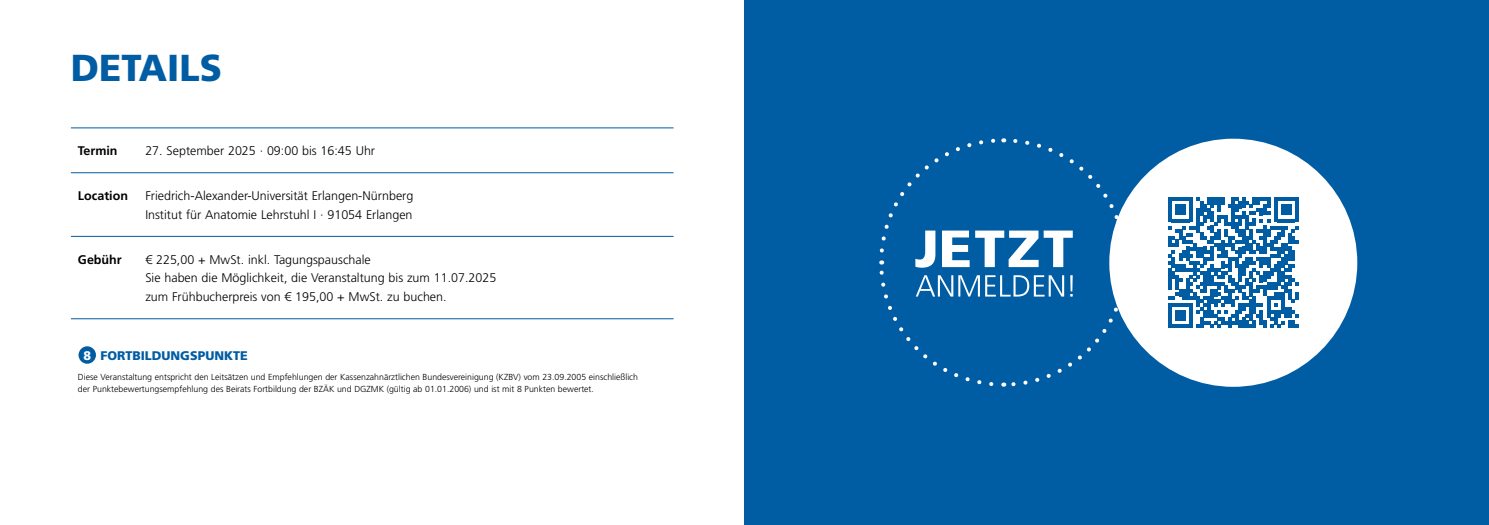
<style>
.page{position:relative;width:1489px;height:525px;background:#fff}
.page>*{position:absolute;margin:0;border:0;box-sizing:border-box;transform-origin:0 0}
.t1{font:900 37.5px "Frutiger LT Std";color:#005da4}
.t2{font:300 12.5px/18.8px "Frutiger LT Std";color:#000}
.t3{font:700 12.5px "Frutiger LT Std";color:#000}
.t4{font:900 12.5px "Frutiger LT Std";color:#005da4}
.t5{font:900 12.5px "Frutiger LT Std";color:#fff}
.t6{font:300 8.75px/12.5px "Frutiger LT Std";color:#000}
</style>
<div class="page">
<div style="left:744px;top:0;width:744px;height:524px;background:#005da4"></div>
<div style="left:1109px;top:139px;width:248px;height:247px;background:#fff;border-radius:50%"></div>
<svg style="left:1168px;top:197px;width:130px;height:131px"></svg>
<svg style="left:879px;top:138px;width:250px;height:249px"></svg>
<hr style="left:71px;top:128px;width:602px;height:1px;background:#005da4">
<hr style="left:71px;top:172px;width:602px;height:1px;background:#005da4">
<hr style="left:71px;top:236px;width:602px;height:1px;background:#005da4">
<hr style="left:71px;top:318px;width:602px;height:1px;background:#005da4">
<div style="left:78px;top:346px;width:18px;height:17px;background:#005da4;border-radius:50%"></div>
<h1 class="t1" style="left:71px;top:46px;width:152px">DETAILS</h1>
<p class="t3" style="left:78px;top:143px;width:41px">Termin</p>
<p class="t2" style="left:145px;top:141px;width:231px">27. September 2025 · 09:00 bis 16:45 Uhr</p>
<p class="t3" style="left:78px;top:188px;width:51px">Location</p>
<p class="t2" style="left:145px;top:186px;width:269px">Friedrich-Alexander-Universität Erlangen-Nürnberg<br>Institut für Anatomie Lehrstuhl I · 91054 Erlangen</p>
<p class="t3" style="left:78px;top:252px;width:45px">Gebühr</p>
<p class="t2" style="left:145px;top:250px;width:352px">€ 225,00 + MwSt. inkl. Tagungspauschale<br>Sie haben die Möglichkeit, die Veranstaltung bis zum 11.07.2025 zum Frühbucherpreis von € 195,00 + MwSt. zu buchen.</p>
<p class="t5" style="left:83px;top:347px;width:9px">8</p>
<p class="t4" style="left:101px;top:348px;width:149px">FORTBILDUNGSPUNKTE</p>
<p class="t6" style="left:78px;top:370px;width:561px">Diese Veranstaltung entspricht den Leitsätzen und Empfehlungen der Kassenzahnärztlichen Bundesvereinigung (KZBV) vom 23.09.2005 einschließlich der Punktebewertungsempfehlung des Beirats Fortbildung der BZÄK und DGZMK (gültig ab 01.01.2006) und ist mit 8 Punkten bewertet.</p>
</div>
